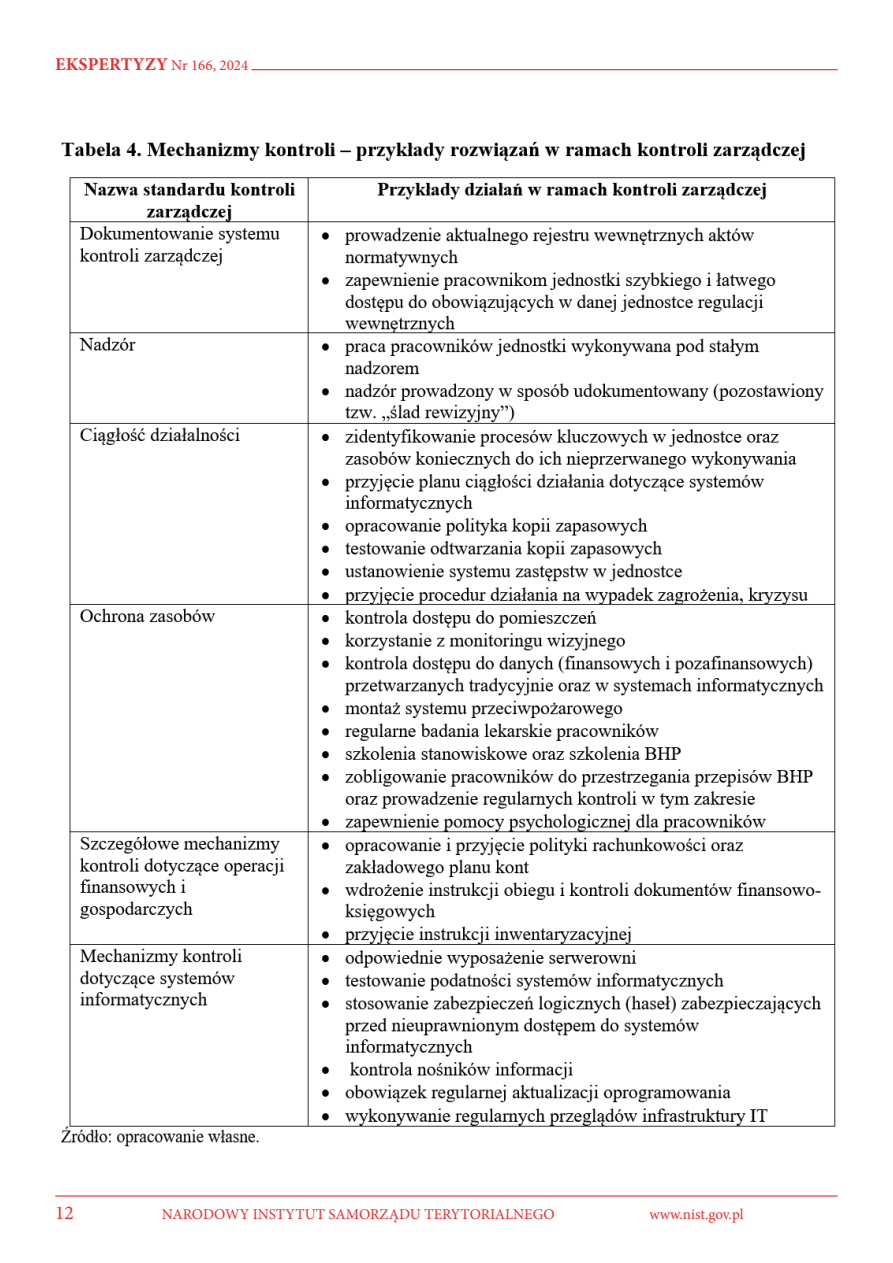
<style>
.page{position:relative;width:893px;height:1263px;background:#fff}
.page>*{position:absolute;margin:0;border:0;box-sizing:border-box;transform-origin:0 0}
.t1{font:19.5px "Minion Pro";color:#ee2d2d}
.t2{font:700 18px "Minion Pro";letter-spacing:.01em;color:#ee2d2d}
.t3{font:15px "Minion Pro";color:#ee2d2d}
.s1{font-weight:400;font-size:15px}
</style>
<div class="page">
<hr style="left:251px;top:69px;width:587px;height:1px;background:#ee2d2d">
<hr style="left:55px;top:1195px;width:783px;height:1px;background:#ee2d2d">
<img style="left:61px;top:141px;width:774px;height:1006px">
<p class="t2" style="left:55px;top:52px;width:195px">EKSPERTYZY <span class="s1">Nr 166, 2024</span></p>
<h1 class="t1" style="left:55px;top:1199px;width:20px">12</h1>
<p class="t3" style="left:162px;top:1204px;width:394px">NARODOWY INSTYTUT SAMORZĄDU TERYTORIALNEGO</p>
<p class="t3" style="left:649px;top:1204px;width:96px">www.nist.gov.pl</p>
</div>
